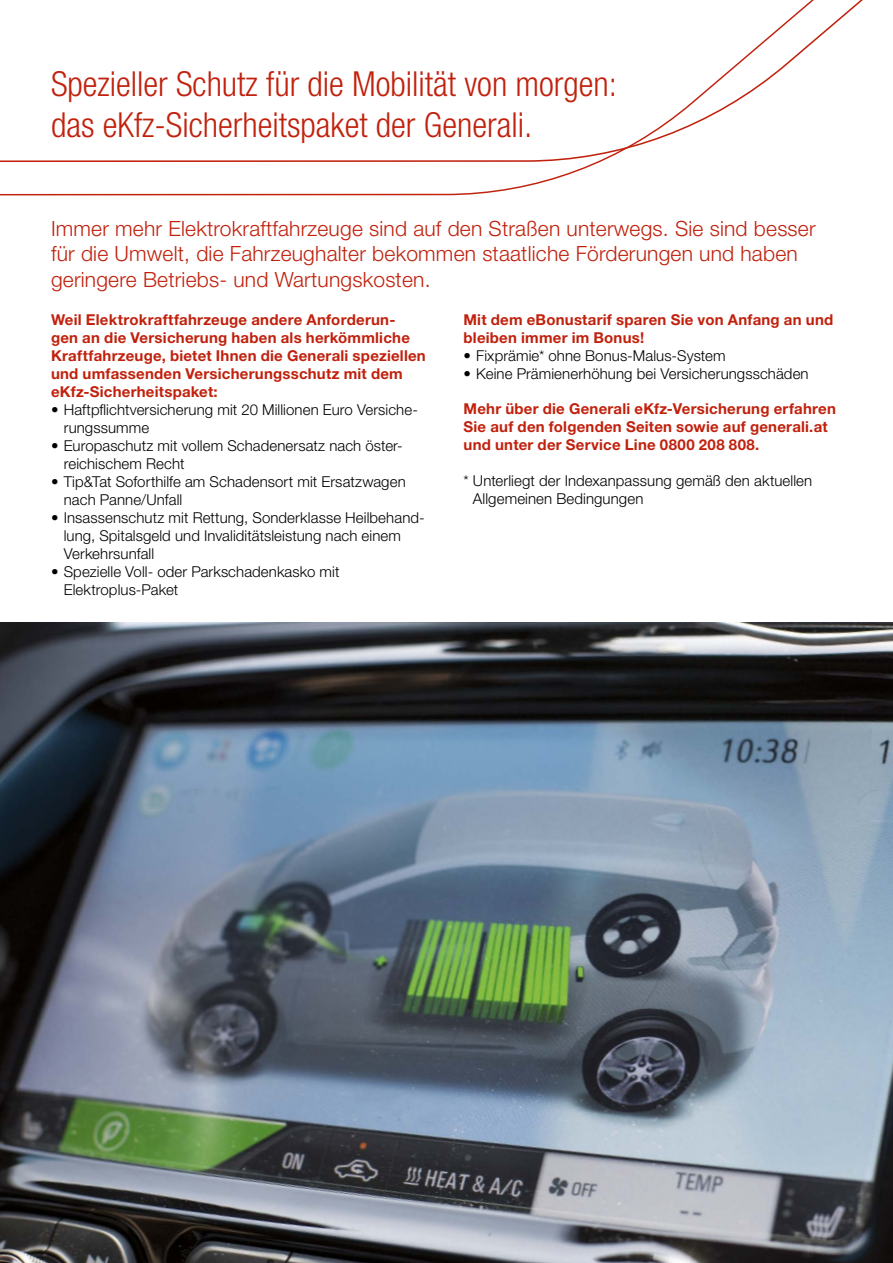
<style>
.page{position:relative;width:893px;height:1263px;background:#fff}
.page>*{position:absolute;margin:0;border:0;box-sizing:border-box;transform-origin:0 0}
.t1{font:300 condensed 34.5px/41.4px "Helvetica Neue LT Std";color:#c1210d}
.t2{font:300 21px/25.2px "Helvetica Neue LT Std";letter-spacing:.01em;color:#c1210d}
.t3{font:300 15px/18px "Helvetica Neue LT Std";letter-spacing:.005em;color:#000}
.t4{font:700 15px/18px "Helvetica Neue LT Std";letter-spacing:.015em;color:#c1210d}
</style>
<div class="page">
<svg style="left:0;top:0;width:863px;height:196px"></svg>
<img style="left:0;top:623px;width:893px;height:640px">
<h1 class="t1" style="left:51px;top:63px;width:568px">Spezieller Schutz für die Mobilität von morgen: das eKfz-Sicherheitspaket der Generali.</h1>
<h2 class="t2" style="left:51px;top:216px;width:766px">Immer mehr Elektrokraftfahrzeuge sind auf den Straßen unterwegs. Sie sind besser für die Umwelt, die Fahrzeughalter bekommen staatliche Förderungen und haben geringere Betriebs- und Wartungskosten.</h2>
<p class="t4" style="left:51px;top:311px;width:376px">Weil Elektrokraftfahrzeuge andere Anforderun&shy;gen an die Versicherung haben als herkömmliche Kraftfahrzeuge, bietet Ihnen die Generali speziellen und umfassenden Versicherungsschutz mit dem eKfz-Sicherheitspaket:</p>
<p class="t3" style="left:64px;top:401px;width:356px;text-indent:-13px">• Haftpflichtversicherung mit 20 Millionen Euro Versiche&shy;rungssumme</p>
<p class="t3" style="left:64px;top:437px;width:340px;text-indent:-13px">• Europaschutz mit vollem Schadenersatz nach öster&shy;reichischem Recht</p>
<p class="t3" style="left:64px;top:473px;width:343px;text-indent:-13px">• Tip&amp;Tat Soforthilfe am Schadensort mit Ersatzwagen nach Panne/Unfall</p>
<p class="t3" style="left:64px;top:509px;width:362px;text-indent:-13px">• Insassenschutz mit Rettung, Sonderklasse Heilbehand&shy;lung, Spitalsgeld und Invaliditätsleistung nach einem<br>Verkehrsunfall</p>
<p class="t3" style="left:64px;top:563px;width:277px;text-indent:-13px">• Spezielle Voll- oder Parkschadenkasko mit<br>Elektroplus-Paket</p>
<p class="t4" style="left:463px;top:311px;width:371px">Mit dem eBonustarif sparen Sie von Anfang an und bleiben immer im Bonus!</p>
<p class="t3" style="left:463px;top:347px;width:264px">• Fixprämie* ohne Bonus-Malus-System</p>
<p class="t3" style="left:463px;top:365px;width:347px">• Keine Prämienerhöhung bei Versicherungsschäden</p>
<p class="t4" style="left:463px;top:400px;width:374px">Mehr über die Generali eKfz-Versicherung erfahren<br>Sie auf den folgenden Seiten sowie auf generali.at und unter der Service Line 0800 208 808.</p>
<p class="t3" style="left:473px;top:472px;width:341px;text-indent:-9px">* Unterliegt der Indexanpassung gemäß den aktuellen<br>Allgemeinen Bedingungen</p>
</div>
